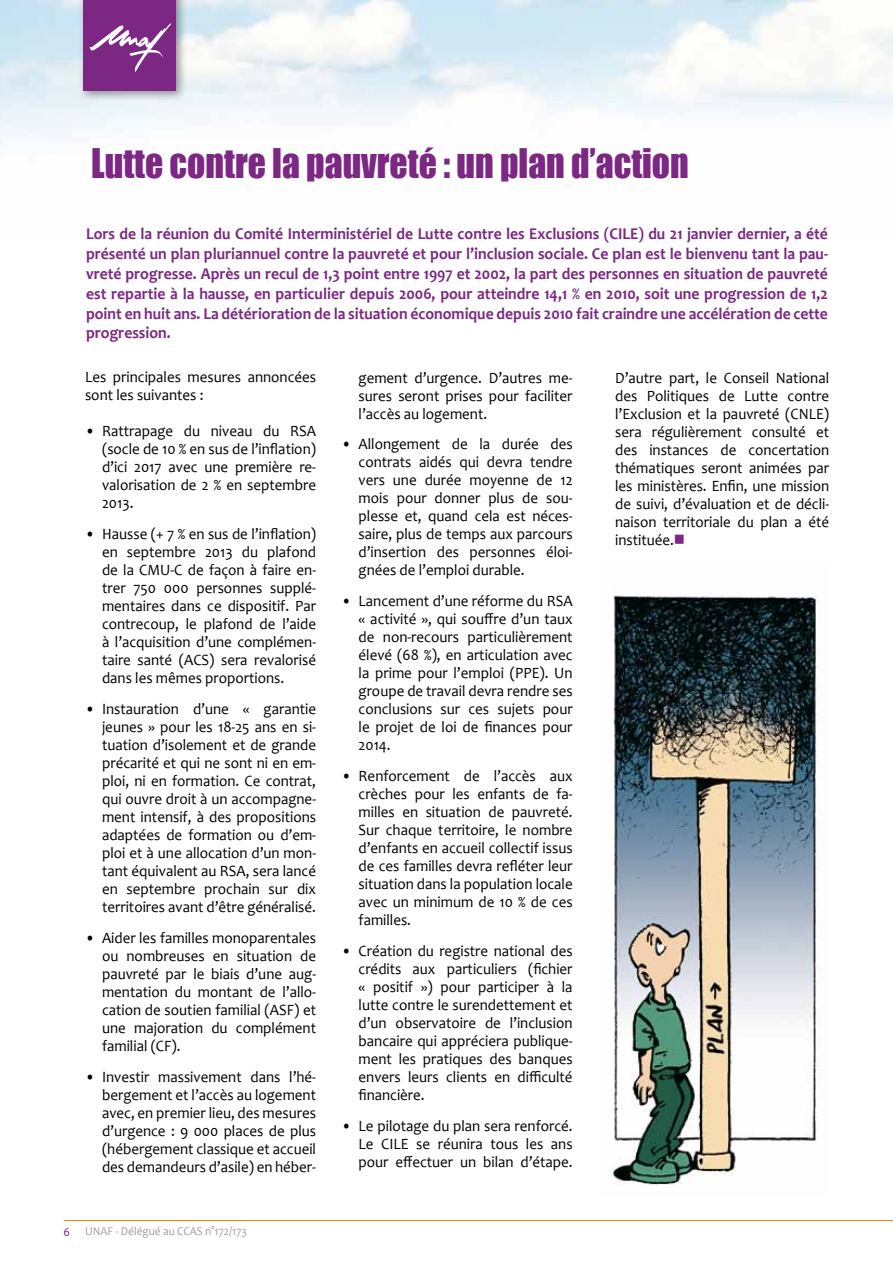
<style>
.page{position:relative;width:893px;height:1263px;background:#fff}
.page>*{position:absolute;margin:0;border:0;box-sizing:border-box;transform-origin:0 0}
.t1{font:37.5px "Impact";color:#7c2783;scale:.95 1}
.t2{font:700 16.5px/19.8px "Candara";color:#7c2783;text-align:justify;scale:.95 1}
.t3{font:15.75px/18px "Candara";color:#000;text-align:justify;scale:.95 1}
.t4{font:12px "Candara";color:#9c9e9f;scale:.95 1}
.t5{font:12px "Myriad Pro";color:#7c2783;scale:.95 1}
.s1{color:#7c2783}
</style>
<div class="page">
<hr style="left:64px;top:1220px;width:829px;height:1px;background:#f08a00">
<div style="left:78px;top:0;width:109px;height:102px;background:#000;opacity:.39"></div>
<div style="left:84px;top:0;width:92px;height:91px;background:#7c2783"></div>
<svg style="left:89px;top:23px;width:83px;height:49px"></svg>
<img style="left:610px;top:595px;width:212px;height:590px">
<h1 class="t1" style="left:91px;top:135px;width:630px">Lutte contre la pauvreté : un plan d’action</h1>
<p class="t2" style="left:86px;top:224px;width:783px">Lors de la réunion du Comité Interministériel de Lutte contre les Exclusions (CILE) du 21 janvier dernier, a été présenté un plan pluriannuel contre la pauvreté et pour l’inclusion sociale. Ce plan est le bienvenu tant la pau&shy;vreté progresse. Après un recul de 1,3 point entre 1997 et 2002, la part des personnes en situation de pauvreté est repartie à la hausse, en particulier depuis 2006, pour atteindre 14,1 % en 2010, soit une progression de 1,2 point en huit ans. La détérioration de la situation économique depuis 2010 fait craindre une accélération de cette progression.</p>
<p class="t3" style="left:85px;top:368px;width:245px">Les principales mesures annoncées sont les suivantes :</p>
<p class="t3" style="left:102px;top:422px;width:227px;text-indent:-17px">• Rattrapage du niveau du RSA (socle de 10 % en sus de l’inflation) d’ici 2017 avec une première re&shy;valorisation de 2 % en septembre 2013.</p>
<p class="t3" style="left:102px;top:525px;width:227px;text-indent:-17px">• Hausse (+ 7 % en sus de l’inflation) en septembre 2013 du plafond de la CMU-C de façon à faire en&shy;trer 750 000 personnes supplé&shy;mentaires dans ce dispositif. Par contrecoup, le plafond de l’aide à l’acquisition d’une complémen&shy;taire santé (ACS) sera revalorisé dans les mêmes proportions.</p>
<p class="t3" style="left:102px;top:700px;width:227px;text-indent:-17px">• Instauration d’une « garantie jeunes » pour les 18-25 ans en si&shy;tuation d’isolement et de grande précarité et qui ne sont ni en em&shy;ploi, ni en formation. Ce contrat, qui ouvre droit à un accompagne&shy;ment intensif, à des propositions adaptées de formation ou d’em&shy;ploi et à une allocation d’un mon&shy;tant équivalent au RSA, sera lancé en septembre prochain sur dix territoires avant d’être généralisé.</p>
<p class="t3" style="left:102px;top:929px;width:227px;text-indent:-17px">• Aider les familles monoparentales ou nombreuses en situation de pauvreté par le biais d’une aug&shy;mentation du montant de l’allo&shy;cation de soutien familial (ASF) et une majoration du complément familial (CF).</p>
<p class="t3" style="left:102px;top:1067px;width:227px;text-indent:-17px">• Investir massivement dans l’hé&shy;bergement et l’accès au logement avec, en premier lieu, des mesures d’urgence : 9 000 places de plus (hébergement classique et accueil des demandeurs d’asile) en héber-</p>
<p class="t5" style="left:64px;top:1224px;width:8px">6</p>
<p class="t4" style="left:85px;top:1224px;width:172px">UNAF - Délégué au CCAS n°172/173</p>
<p class="t3" style="left:359px;top:368px;width:227px">gement d’urgence. D’autres me&shy;sures seront prises pour faciliter l’accès au logement.</p>
<p class="t3" style="left:359px;top:435px;width:227px;text-indent:-17px">• Allongement de la durée des contrats aidés qui devra tendre vers une durée moyenne de 12 mois pour donner plus de sou&shy;plesse et, quand cela est néces&shy;saire, plus de temps aux parcours d’insertion des personnes éloi&shy;gnées de l’emploi durable.</p>
<p class="t3" style="left:359px;top:592px;width:227px;text-indent:-17px">• Lancement d’une réforme du RSA « activité », qui souffre d’un taux de non-recours particulièrement élevé (68 %), en articulation avec la prime pour l’emploi (PPE). Un groupe de travail devra rendre ses conclusions sur ces sujets pour le projet de loi de finances pour 2014.</p>
<p class="t3" style="left:359px;top:767px;width:227px;text-indent:-17px">• Renforcement de l’accès aux crèches pour les enfants de fa&shy;milles en situation de pauvreté.<br>Sur chaque territoire, le nombre d’enfants en accueil collectif issus de ces familles devra refléter leur situation dans la population locale avec un minimum de 10 % de ces familles.</p>
<p class="t3" style="left:359px;top:942px;width:227px;text-indent:-17px">• Création du registre national des crédits aux particuliers (fichier « positif ») pour participer à la lutte contre le surendettement et d’un observatoire de l’inclusion bancaire qui appréciera publique&shy;ment les pratiques des banques envers leurs clients en difficulté financière.</p>
<p class="t3" style="left:359px;top:1116px;width:227px;text-indent:-17px">• Le pilotage du plan sera renforcé.<br>Le CILE se réunira tous les ans pour effectuer un bilan d’étape.</p>
<p class="t3" style="left:615px;top:369px;width:227px">D’autre part, le Conseil National des Politiques de Lutte contre l’Exclusion et la pauvreté (CNLE) sera régulièrement consulté et des instances de concertation thématiques seront animées par les ministères. Enfin, une mission de suivi, d’évaluation et de décli&shy;naison territoriale du plan a été instituée.<span class="s1">■</span></p>
</div>
